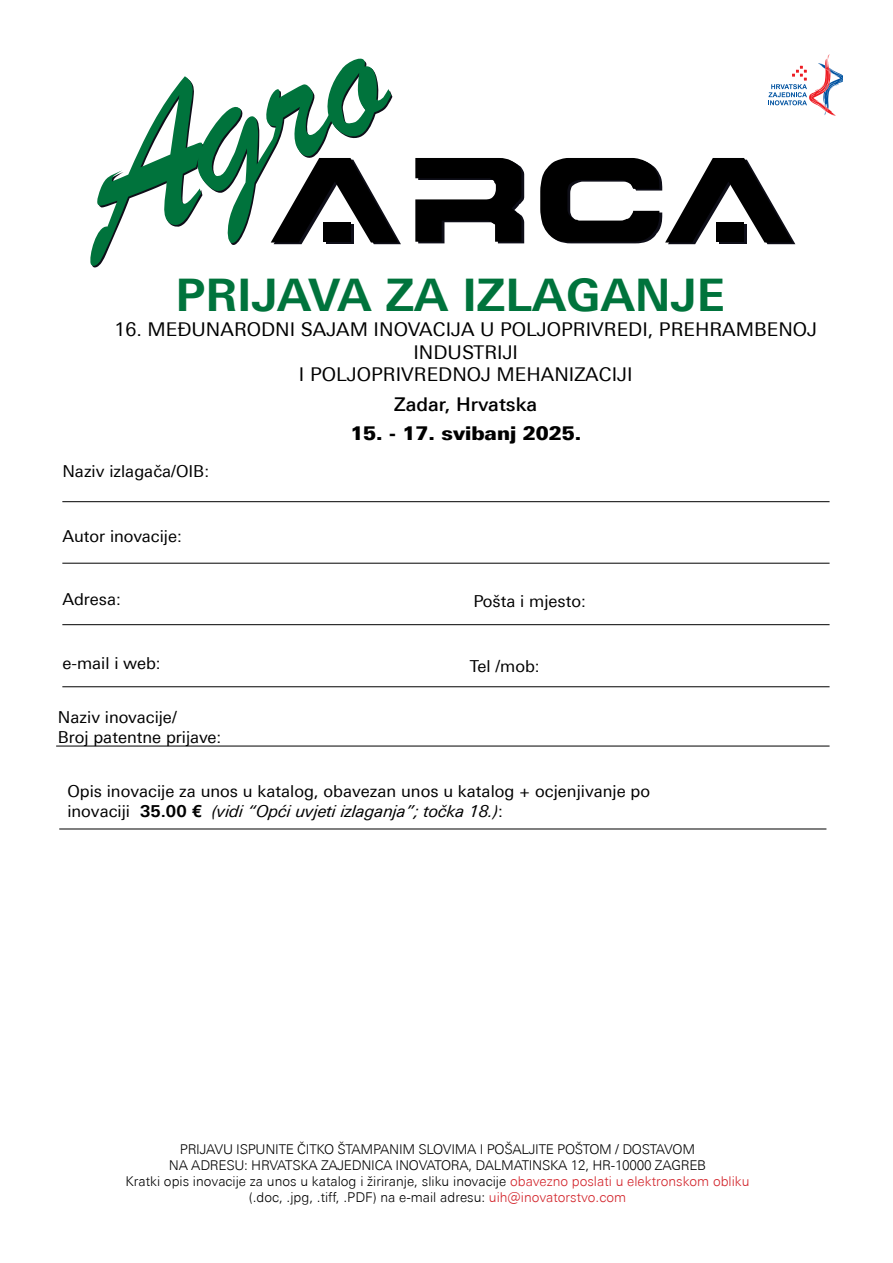
<style>
.page{position:relative;width:893px;height:1263px;background:#fff}
.page>*{position:absolute;margin:0;border:0;box-sizing:border-box;transform-origin:0 0}
.t1{font:700 45px "Univers Next Pro";color:#00733c}
.t2{font:19.05px/22.8px "Univers Next Pro";color:#000;text-align:center}
.t3{font:900 19.05px "Univers Next Pro";color:#000}
.t4{font:500 19.05px "Univers Next Pro";color:#000}
.t5{font:16.5px/19.8px "Univers Next Pro";color:#000}
.t6{font:300 13.5px/16.2px "Univers Next Pro";letter-spacing:-.01em;color:#000;text-align:center}
.s1{font-weight:700}
.s2{font-style:italic}
.s3{color:#d2232a}
</style>
<div class="page">
<hr style="left:62px;top:501px;width:767px;height:1px;background:#000">
<hr style="left:62px;top:563px;width:767px;height:1px;background:#000">
<hr style="left:62px;top:624px;width:767px;height:1px;background:#000">
<hr style="left:62px;top:686px;width:767px;height:1px;background:#000">
<hr style="left:56px;top:746px;width:773px;height:1px;background:#000">
<hr style="left:59px;top:829px;width:767px;height:1px;background:#000">
<svg style="left:392px;top:228px;width:9px;height:16px"></svg>
<svg style="left:415px;top:158px;width:109px;height:85px"></svg>
<svg style="left:540px;top:158px;width:255px;height:86px"></svg>
<svg style="left:90px;top:58px;width:301px;height:210px"></svg>
<svg style="left:768px;top:54px;width:75px;height:62px"></svg>
<h1 class="t1" style="left:175px;top:268px;width:551px">PRIJAVA ZA IZLAGANJE</h1>
<h2 class="t2" style="left:114px;top:318px;width:704px">16. MEĐUNARODNI SAJAM INOVACIJA U POLJOPRIVREDI, PREHRAMBENOJ<br>INDUSTRIJI<br>I POLJOPRIVREDNOJ MEHANIZACIJI</h2>
<h2 class="t4" style="left:394px;top:392px;width:144px">Zadar, Hrvatska</h2>
<h2 class="t3" style="left:350px;top:421px;width:232px">15. - 17. svibanj 2025.</h2>
<p class="t5" style="left:62px;top:462px;width:148px">Naziv izlagača/OIB:</p>
<p class="t5" style="left:62px;top:526px;width:121px">Autor inovacije:</p>
<p class="t5" style="left:62px;top:589px;width:60px">Adresa:</p>
<p class="t5" style="left:473px;top:591px;width:114px">Pošta i mjesto:</p>
<p class="t5" style="left:62px;top:653px;width:100px">e-mail i web:</p>
<p class="t5" style="left:470px;top:656px;width:72px">Tel /mob:</p>
<p class="t5" style="left:58px;top:707px;width:165px">Naziv inovacije/<br>Broj patentne prijave:</p>
<p class="t5" style="left:67px;top:781px;width:584px">Opis inovacije za unos u katalog, obavezan unos u katalog + ocjenjivanje po inovaciji <span class="s1">35.00 €</span> <span class="s2">(vidi “Opći uvjeti izlaganja”; točka 18.)</span>:</p>
<p class="t6" style="left:125px;top:1141px;width:626px">PRIJAVU ISPUNITE ČITKO ŠTAMPANIM SLOVIMA I POŠALJITE POŠTOM / DOSTAVOM<br>NA ADRESU: HRVATSKA ZAJEDNICA INOVATORA, DALMATINSKA 12, HR-10000 ZAGREB<br>Kratki opis inovacije za unos u katalog i žiriranje, sliku inovacije <span class="s3">obavezno poslati u elektronskom obliku </span>(.doc, .jpg, .tiff, .PDF) na e-mail adresu: <span class="s3">uih@inovatorstvo.com</span></p>
</div>
